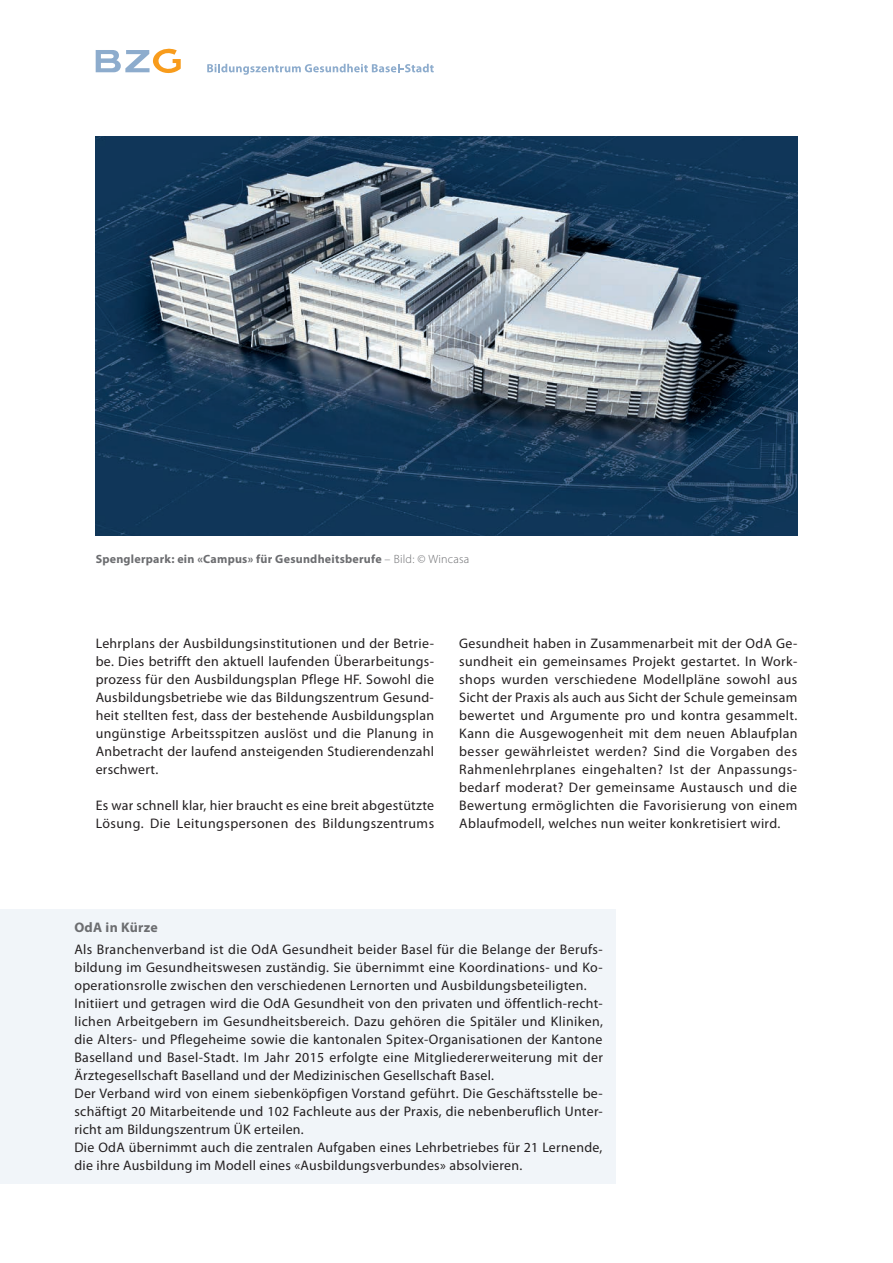
<style>
.page{position:relative;width:893px;height:1263px;background:#fff}
.page>*{position:absolute;margin:0;border:0;box-sizing:border-box;transform-origin:0 0}
.t1{font:13.8px/18px "Myriad Pro";letter-spacing:.025em;color:#231f20;text-align:justify}
.t2{font:700 13.8px "Myriad Pro";letter-spacing:.02em;color:#6c6d70}
.t3{font:700 12px "Myriad Pro";letter-spacing:.02em;color:#6c6d70}
.s1{font-weight:300}
</style>
<div class="page">
<div style="left:0;top:909px;width:615px;height:275px;background:#f1f5f9"></div>
<img style="left:96px;top:137px;width:701px;height:399px">
<svg style="left:207px;top:64px;width:227px;height:11px"></svg>
<svg style="left:96px;top:48px;width:85px;height:26px"></svg>
<p class="t3" style="left:96px;top:552px;width:375px">Spenglerpark: ein «Campus» für Gesundheitsberufe <span class="s1">– Bild: © Wincasa</span></p>
<p class="t1" style="left:96px;top:635px;width:340px">Lehrplans der Ausbildungsinstitutionen und der Betrie&shy;be. Dies betrifft den aktuell laufenden Überarbeitungs&shy;prozess für den Ausbildungsplan Pflege HF. Sowohl die Ausbildungsbetriebe wie das Bildungszentrum Gesund&shy;heit stellten fest, dass der bestehende Ausbildungsplan ungünstige Arbeitsspitzen auslöst und die Planung in Anbetracht der laufend ansteigenden Studierendenzahl erschwert.</p>
<p class="t1" style="left:96px;top:797px;width:340px">Es war schnell klar, hier braucht es eine breit abgestützte<br>Lösung. Die Leitungspersonen des Bildungszentrums</p>
<p class="t1" style="left:459px;top:635px;width:340px">Gesundheit haben in Zusammenarbeit mit der OdA Ge&shy;sundheit ein gemeinsames Projekt gestartet. In Work&shy;shops wurden verschiedene Modellpläne sowohl aus Sicht der Praxis als auch aus Sicht der Schule gemeinsam bewertet und Argumente pro und kontra gesammelt.<br>Kann die Ausgewogenheit mit dem neuen Ablaufplan besser gewährleistet werden? Sind die Vorgaben des Rahmenlehrplanes eingehalten? Ist der Anpassungs&shy;bedarf moderat? Der gemeinsame Austausch und die Bewertung ermöglichten die Favorisierung von einem Ablaufmodell, welches nun weiter konkretisiert wird.</p>
<p class="t2" style="left:74px;top:919px;width:85px">OdA in Kürze</p>
<p class="t1" style="left:74px;top:941px;width:530px;text-align:left">Als Branchenverband ist die OdA Gesundheit beider Basel für die Belange der Berufs&shy;bildung im Gesundheitswesen zuständig. Sie übernimmt eine Koordinations- und Ko&shy;operationsrolle zwischen den verschiedenen Lernorten und Ausbildungsbeteiligten.<br>Initiiert und getragen wird die OdA Gesundheit von den privaten und öffentlich-recht&shy;lichen Arbeitgebern im Gesundheitsbereich. Dazu gehören die Spitäler und Kliniken, die Alters- und Pflegeheime sowie die kantonalen Spitex-Organisationen der Kantone Baselland und Basel-Stadt. Im Jahr 2015 erfolgte eine Mitgliedererweiterung mit der Ärztegesellschaft Baselland und der Medizinischen Gesellschaft Basel.<br>Der Verband wird von einem siebenköpfigen Vorstand geführt. Die Geschäftsstelle be&shy;schäftigt 20 Mitarbeitende und 102 Fachleute aus der Praxis, die nebenberuflich Unter&shy;richt am Bildungszentrum ÜK erteilen.<br>Die OdA übernimmt auch die zentralen Aufgaben eines Lehrbetriebes für 21 Lernende, die ihre Ausbildung im Modell eines «Ausbildungsverbundes» absolvieren.</p>
</div>
